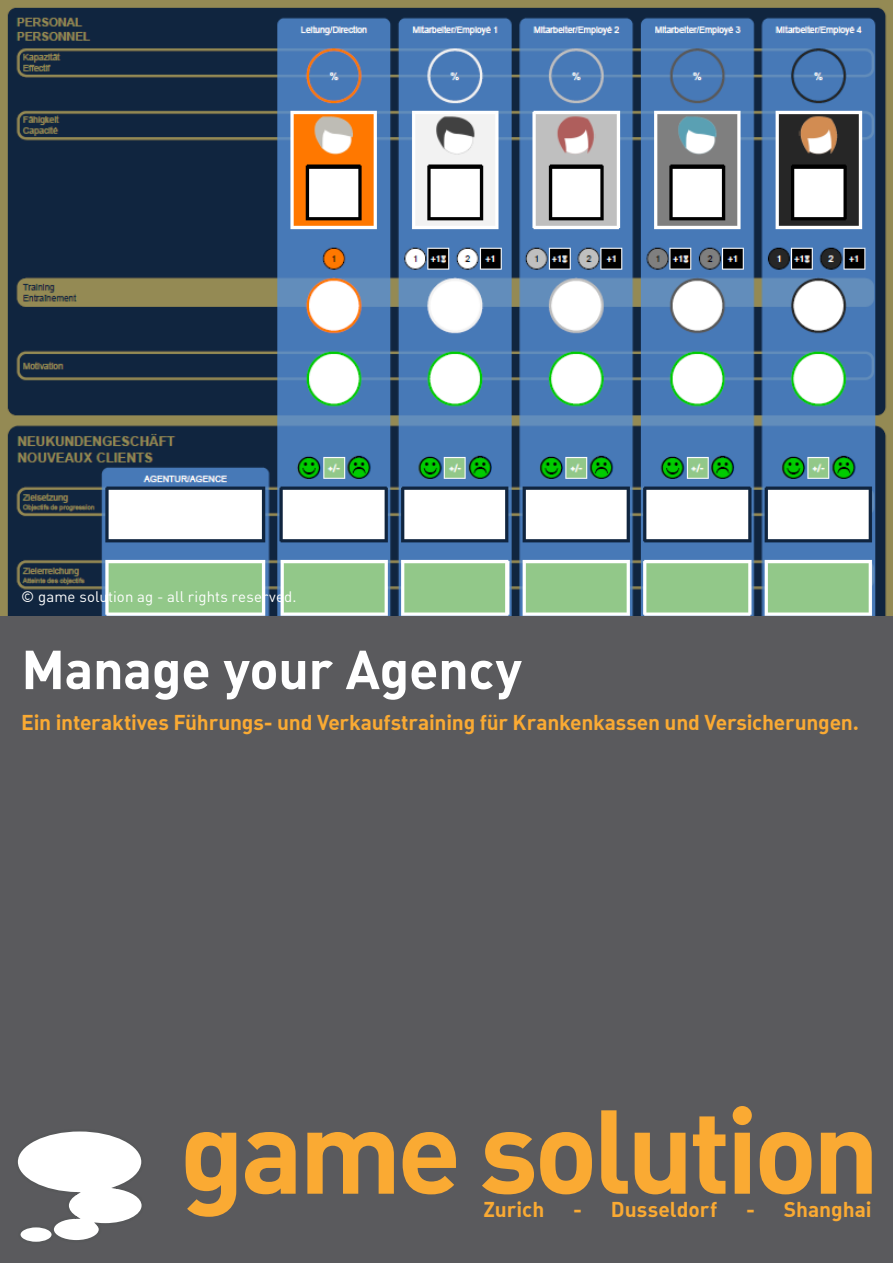
<style>
.page{position:relative;width:893px;height:1263px;background:#5a5a5d}
.page>*{position:absolute;margin:0;border:0;box-sizing:border-box;transform-origin:0 0}
.t1{font:54px "DIN Bold Alternate";letter-spacing:-.01em;color:#fff}
.t2{font:21px "DIN Bold Alternate";letter-spacing:-.01em;color:#faaa33}
.t3{font:15px "DIN Regular Alternate";letter-spacing:.005em;color:#fff}
</style>
<div class="page">
<img style="left:0;top:0;width:893px;height:615px">
<svg style="left:186px;top:1132px;width:50px;height:85px"></svg>
<svg style="left:245px;top:1132px;width:51px;height:62px"></svg>
<svg style="left:307px;top:1132px;width:87px;height:62px"></svg>
<svg style="left:403px;top:1132px;width:53px;height:62px"></svg>
<svg style="left:482px;top:1132px;width:52px;height:62px"></svg>
<svg style="left:540px;top:1132px;width:52px;height:62px"></svg>
<svg style="left:601px;top:1110px;width:27px;height:84px"></svg>
<svg style="left:635px;top:1133px;width:50px;height:61px"></svg>
<svg style="left:693px;top:1116px;width:32px;height:78px"></svg>
<svg style="left:733px;top:1106px;width:19px;height:88px"></svg>
<svg style="left:760px;top:1132px;width:51px;height:62px"></svg>
<svg style="left:821px;top:1132px;width:51px;height:62px"></svg>
<svg style="left:17px;top:1131px;width:125px;height:111px"></svg>
<p class="t3" style="left:21px;top:588px;width:277px">© game solution ag - all rights reserved.</p>
<p class="t1" style="left:21px;top:634px;width:502px">Manage your Agency</p>
<p class="t2" style="left:21px;top:708px;width:839px">Ein interaktives Führungs- und Verkaufstraining für Krankenkassen und Versicherungen.</p>
<p class="t2" style="left:483px;top:1196px;width:62px">Zurich</p>
<p class="t2" style="left:573px;top:1196px;width:146px">- Dusseldorf</p>
<p class="t2" style="left:746px;top:1196px;width:127px">- Shanghai</p>
</div>
